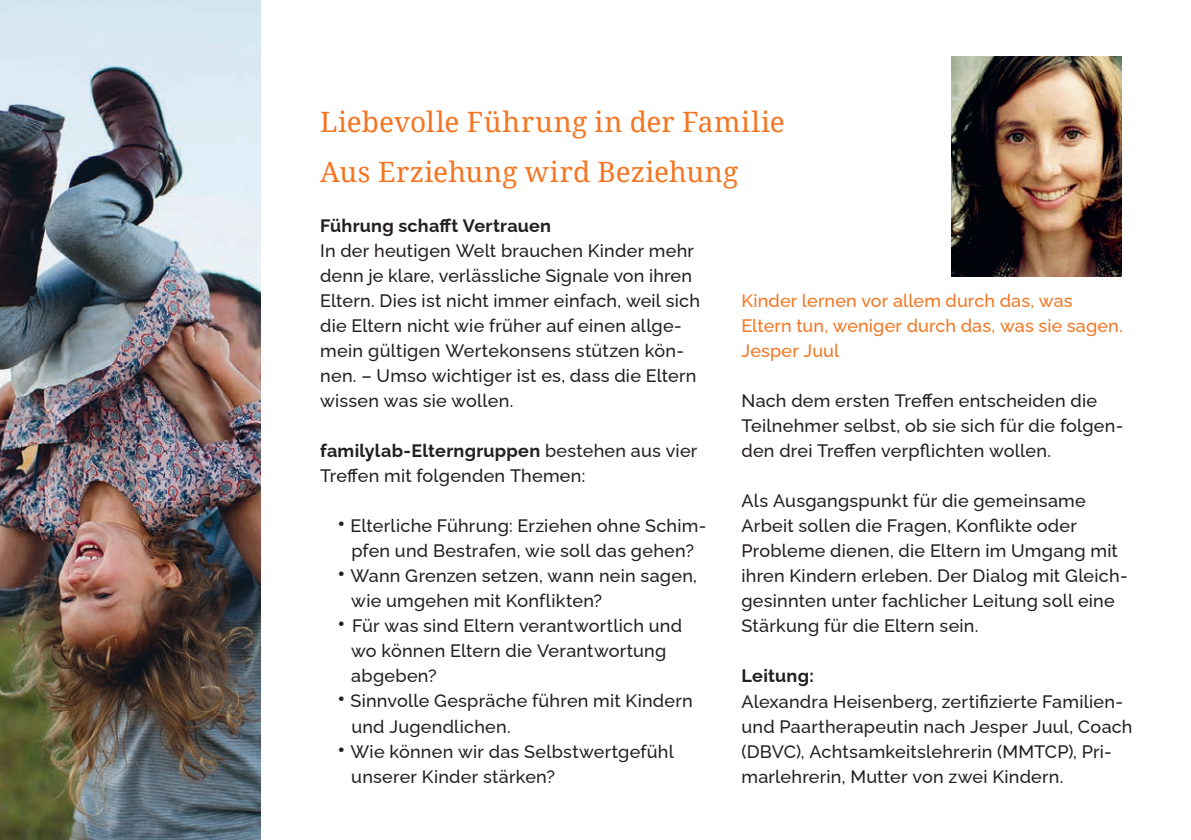
<style>
.page{position:relative;width:1191px;height:840px;background:#fff}
.page>*{position:absolute;margin:0;border:0;box-sizing:border-box;transform-origin:0 0}
.t1{font:28px/50px "Noto Serif";letter-spacing:.01em;color:#f47521}
.t2{font:500 18px/25px "Raleway";letter-spacing:.015em;color:#231f20}
.t3{font:500 18px/25px "Raleway";letter-spacing:.01em;color:#f47521}
.t4{font:700 18px "Raleway";letter-spacing:.015em;color:#231f20}
.s1{font-weight:700}
.s2{font-size:24px}
</style>
<div class="page">
<img style="left:0;top:0;width:261px;height:839px">
<img style="left:951px;top:57px;width:170px;height:219px">
<h1 class="t1" style="left:320px;top:99px;width:466px">Liebevolle Führung in der Familie<br>Aus Erziehung wird Beziehung</h1>
<p class="t4" style="left:320px;top:211px;width:232px">Führung schafft Vertrauen</p>
<p class="t2" style="left:320px;top:240px;width:381px">In der heutigen Welt brauchen Kinder mehr denn je klare, verlässliche Signale von ihren Eltern. Dies ist nicht immer einfach, weil sich die Eltern nicht wie früher auf einen allge&shy;mein gültigen Wertekonsens stützen kön&shy;nen. – Umso wichtiger ist es, dass die Eltern wissen was sie wollen.</p>
<p class="t2" style="left:320px;top:440px;width:379px"><span class="s1">familylab-Elterngruppen</span> bestehen aus vier<br>Treffen mit folgenden Themen:</p>
<p class="t2" style="left:337px;top:511px;width:371px;text-align:center"><span class="s2">•</span> Elterliche Führung: Erziehen ohne Schim&shy;pfen und Bestrafen, wie soll das gehen?</p>
<p class="t2" style="left:351px;top:565px;width:347px;text-indent:-14px"><span class="s2">•</span> Wann Grenzen setzen, wann nein sagen, wie umgehen mit Konflikten?</p>
<p class="t2" style="left:351px;top:615px;width:332px;text-indent:-14px"><span class="s2">•</span> Für was sind Eltern verantwortlich und wo können Eltern die Verantwortung abgeben?</p>
<p class="t2" style="left:351px;top:690px;width:343px;text-indent:-14px"><span class="s2">•</span> Sinnvolle Gespräche führen mit Kindern und Jugendlichen.</p>
<p class="t2" style="left:351px;top:740px;width:324px;text-indent:-14px"><span class="s2">•</span> Wie können wir das Selbstwertgefühl unserer Kinder stärken?</p>
<p class="t3" style="left:741px;top:290px;width:383px">Kinder lernen vor allem durch das, was<br>Eltern tun, weniger durch das, was sie sagen.<br>Jesper Juul</p>
<p class="t2" style="left:741px;top:386px;width:383px">Nach dem ersten Treffen entscheiden die<br>Teilnehmer selbst, ob sie sich für die folgen&shy;den drei Treffen verpflichten wollen.</p>
<p class="t2" style="left:741px;top:490px;width:387px">Als Ausgangspunkt für die gemeinsame Arbeit sollen die Fragen, Konflikte oder Probleme dienen, die Eltern im Umgang mit ihren Kindern erleben. Der Dialog mit Gleich&shy;gesinnten unter fachlicher Leitung soll eine Stärkung für die Eltern sein.</p>
<p class="t4" style="left:741px;top:661px;width:74px">Leitung:</p>
<p class="t2" style="left:741px;top:686px;width:392px">Alexandra Heisenberg, zertifizierte Familien&shy;und Paartherapeutin nach Jesper Juul, Coach (DBVC), Achtsamkeitslehrerin (MMTCP), Pri&shy;marlehrerin, Mutter von zwei Kindern.</p>
</div>
